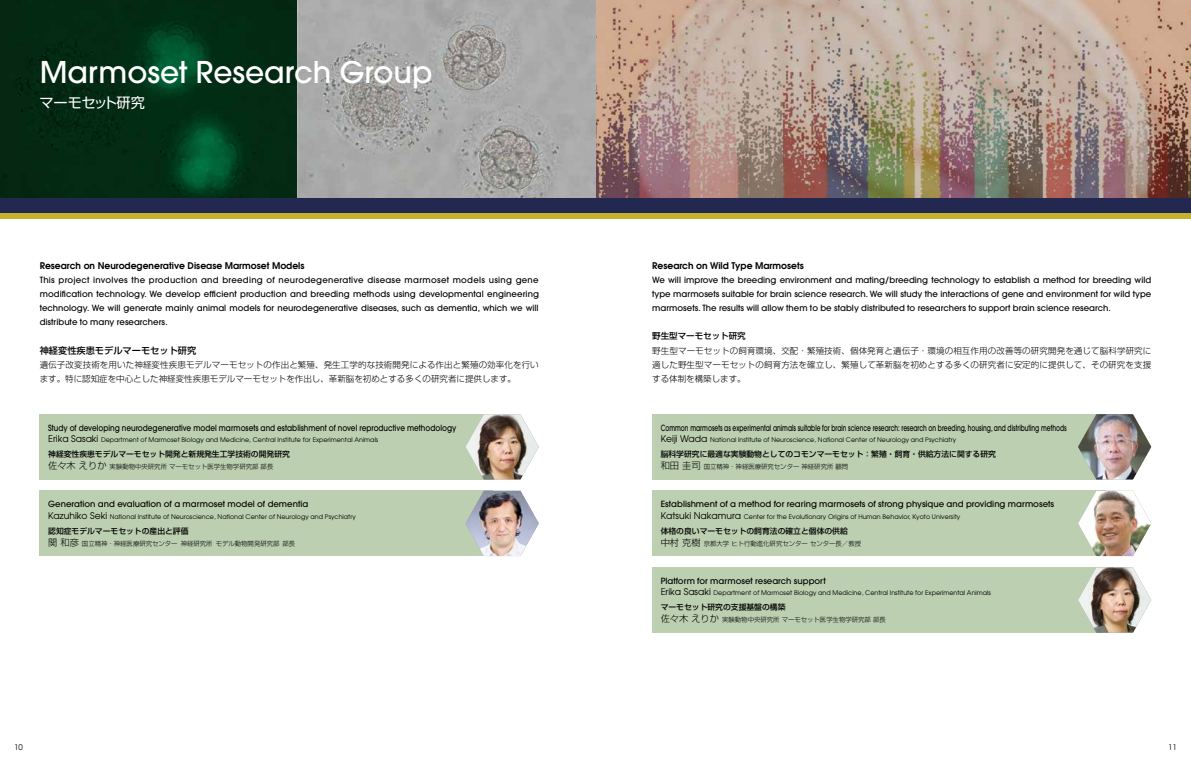
<style>
.page{position:relative;width:1191px;height:766px;background:#fff}
.page>*{position:absolute;margin:0;border:0;box-sizing:border-box;transform-origin:0 0}
.t1{font:500 29.8px "Avant Garde";color:#fff}
.t2{font:14.2px "Shin Go Pro";letter-spacing:-.025em;color:#fff}
.t3{font:600 9.2px "Avant Garde";color:#000}
.t4{font:500 9.2px "Shin Go Pro";color:#000}
.t5{font:500 8.5px/14.2px "Avant Garde";color:#000;text-align:justify}
.t6{font:300 8.5px/14.2px "Shin Go Pro";letter-spacing:.01em;color:#000}
.t7{font:500 8.5px "Avant Garde";color:#000;scale:.7 1}
.t8{font:500 8.5px "Avant Garde";color:#000;scale:.86 1}
.t9{font:500 8.5px "Shin Go Pro";color:#000}
.t10{font:500 7.8px "Shin Go Pro";color:#000}
.t11{font:7.8px "Avant Garde";color:#000}
.t12{font:6.4px "Avant Garde";color:#000}
.t13{font:300 6.4px "Shin Go Pro";color:#000}
.s1{font-size:9.2px}
</style>
<div class="page">
<svg style="left:0;top:0;width:298px;height:198px;background:#022f16"></svg>
<img style="left:596px;top:0;width:595px;height:198px">
<svg style="left:298px;top:0;width:298px;height:198px;background:#a7a7a6"></svg>
<div style="left:0;top:198px;width:1191px;height:15px;background:#222850"></div>
<div style="left:0;top:213px;width:1191px;height:5px;background:#c3b12f"></div>
<div style="left:40px;top:414px;width:453px;height:65px;background:#bcd0b1"></div>
<img style="left:465px;top:414px;width:74px;height:65px">
<div style="left:652px;top:414px;width:453px;height:65px;background:#bcd0b1"></div>
<img style="left:1078px;top:414px;width:73px;height:65px">
<div style="left:652px;top:567px;width:453px;height:65px;background:#bcd0b1"></div>
<img style="left:1078px;top:567px;width:73px;height:65px">
<div style="left:652px;top:490px;width:453px;height:66px;background:#bcd0b1"></div>
<img style="left:1078px;top:490px;width:73px;height:66px">
<div style="left:40px;top:490px;width:453px;height:66px;background:#bcd0b1"></div>
<img style="left:465px;top:490px;width:74px;height:66px">
<h1 class="t1" style="left:40px;top:53px;width:394px">Marmoset Research Group</h1>
<h2 class="t2" style="left:40px;top:90px;width:107px">マーモセット研究</h2>
<p class="t3" style="left:40px;top:259px;width:266px">Research on Neurodegenerative Disease Marmoset Models</p>
<p class="t5" style="left:40px;top:272px;width:501px">This project involves the production and breeding of neurodegenerative disease marmoset models using gene modification technology. We develop efficient production and breeding methods using developmental engineering technology. We will generate mainly animal models for neurodegenerative diseases, such as dementia, which we will distribute to many researchers.</p>
<p class="t4" style="left:40px;top:343px;width:158px">神経変性疾患モデルマーモセット研究</p>
<p class="t6" style="left:40px;top:356px;width:500px">遺伝子改変技術を用いた神経変性疾患モデルマーモセットの作出と繁殖、発生工学的な技術開発による作出と繁殖の効率化を行います。特に認知症を中心とした神経変性疾患モデルマーモセットを作出し、革新脳を初めとする多くの研究者に提供します。</p>
<p class="t8" style="left:48px;top:422px;width:478px">Study of developing neurodegenerative model marmosets and establishment of novel reproductive methodology　</p>
<p class="t12" style="left:48px;top:435px;width:332px"><span class="s1">Erika Sasaki</span> Department of Marmoset Biology and Medicine, Central Institute for Experimental Animals</p>
<p class="t10" style="left:48px;top:447px;width:243px">神経変性疾患モデルマーモセット開発と新規発生工学技術の開発研究</p>
<p class="t13" style="left:48px;top:461px;width:227px"><span class="s1">佐々木 えりか</span> 実験動物中央研究所 マーモセット医学生物学研究部 部長</p>
<p class="t5" style="left:48px;top:497px;width:261px">Generation and evaluation of a marmoset model of dementia</p>
<p class="t12" style="left:48px;top:512px;width:309px"><span class="s1">Kazuhiko Seki</span> National Institute of Neuroscience, National Center of Neurology and Psychiatry</p>
<p class="t10" style="left:48px;top:524px;width:142px">認知症モデルマーモセットの産出と評価</p>
<p class="t13" style="left:48px;top:538px;width:249px"><span class="s1">関 和彦</span> 国立精神・神経医療研究センター神経研究所モデル動物開発研究部部長</p>
<p class="t3" style="left:652px;top:259px;width:153px">Research on Wild Type Marmosets</p>
<p class="t5" style="left:652px;top:272px;width:500px">We will improve the breeding environment and mating/breeding technology to establish a method for breeding wild type marmosets suitable for brain science research. We will study the interactions of gene and environment for wild type marmosets. The results will allow them to be stably distributed to researchers to support brain science research.</p>
<p class="t9" style="left:652px;top:329px;width:95px">野生型マーモセット研究</p>
<p class="t6" style="left:652px;top:342px;width:501px;text-align:justify">野生型マーモセットの飼育環境、交配・繁殖技術、個体発育と遺伝子・環境の相互作用の改善等の研究開発を通じて脳科学研究に適した野生型マーモセットの飼育方法を確立し、繁殖して革新脳を初めとする多くの研究者に安定的に提供して、その研究を支援する体制を構築します。</p>
<p class="t7" style="left:660px;top:422px;width:581px">Common marmosets as experimental animals suitable for brain science research: research on breeding, housing, and distributing methods</p>
<p class="t12" style="left:660px;top:435px;width:297px"><span class="s1">Keiji Wada</span> National Institute of Neuroscience, National Center of Neurology and Psychiatry</p>
<p class="t10" style="left:660px;top:447px;width:337px">脳科学研究に最適な実験動物としてのコモンマーモセット：繁殖・飼育・供給方法に関する研究</p>
<p class="t13" style="left:660px;top:461px;width:189px"><span class="s1">和田 圭司</span> 国立精神・神経医療研究センター 神経研究所 顧問</p>
<p class="t5" style="left:660px;top:497px;width:395px">Establishment of a method for rearing marmosets of strong physique and providing marmosets</p>
<p class="t12" style="left:660px;top:512px;width:301px"><span class="s1">Katsuki Nakamura</span> Center for the Evolutionary Origins of Human Behavior, Kyoto University</p>
<p class="t10" style="left:660px;top:524px;width:189px">体格の良いマーモセットの飼育法の確立と個体の供給</p>
<p class="t13" style="left:660px;top:538px;width:202px"><span class="s1">中村 克樹</span> 京都大学 ヒト行動進化研究センター センター長／教授</p>
<p class="t5" style="left:660px;top:573px;width:166px">Platform for marmoset research support</p>
<p class="t12" style="left:660px;top:588px;width:332px"><span class="s1">Erika Sasaki</span> Department of Marmoset Biology and Medicine, Central Institute for Experimental Animals</p>
<p class="t10" style="left:660px;top:601px;width:126px">マーモセット研究の支援基盤の構築</p>
<p class="t13" style="left:660px;top:614px;width:227px"><span class="s1">佐々木 えりか</span> 実験動物中央研究所 マーモセット医学生物学研究部 部長</p>
<p class="t11" style="left:14px;top:742px;width:10px">10</p>
<p class="t11" style="left:1168px;top:742px;width:10px">11</p>
</div>
